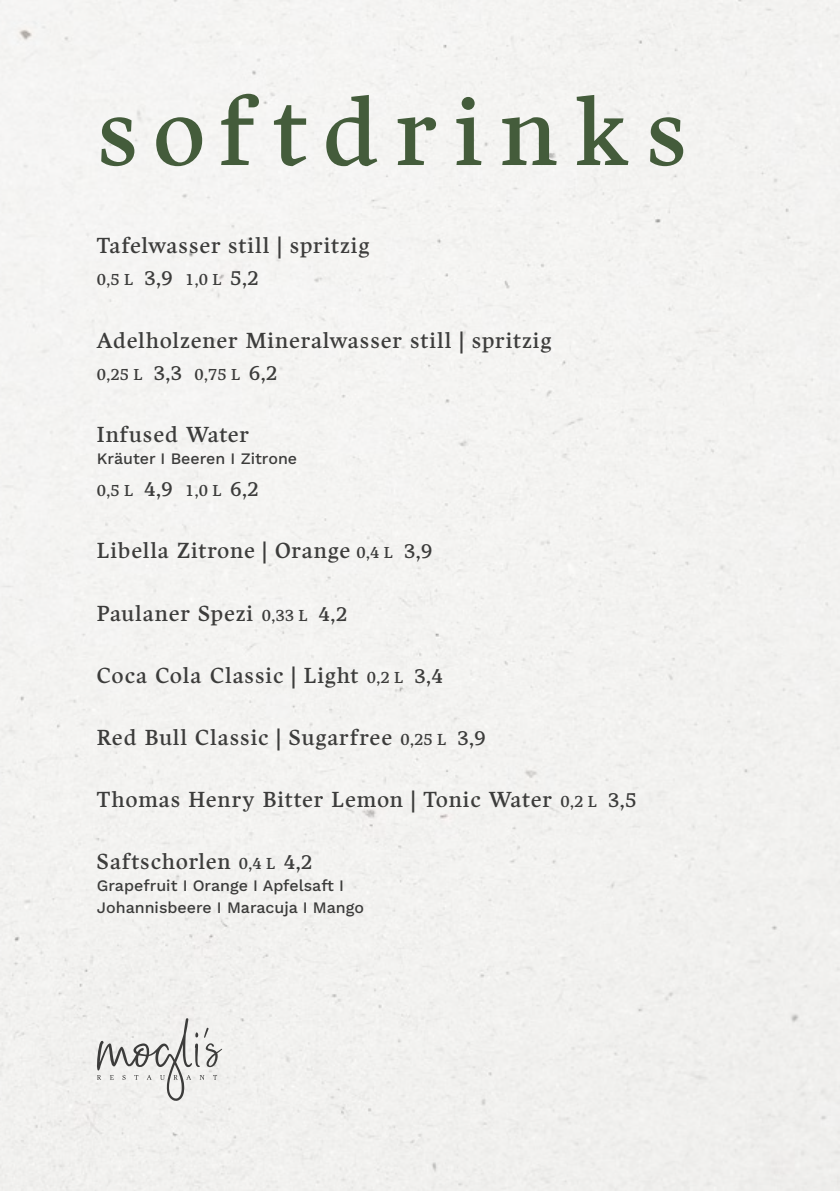
<style>
.page{position:relative;width:840px;height:1191px;background:#fff}
.page>*{position:absolute;margin:0;border:0;box-sizing:border-box;transform-origin:0 0}
.t1{font:96px "Harfang";letter-spacing:.17em;color:#445c3b}
.t2{font:22px "Harfang";letter-spacing:.04em;color:#3c3c3b}
.t3{font:500 16px/22px "Work Sans";color:#3c3c3b}
.t4{font:16px "Harfang";color:#3c3c3b}
.s1{font-size:20px}
.s2{font-size:16px}
</style>
<div class="page">
<div style="left:0;top:0;width:839px;height:1191px;background:#f3f2f1"></div>
<svg style="left:97px;top:1018px;width:125px;height:82px"></svg>
<h1 class="t1" style="left:97px;top:93px;width:591px">softdrinks</h1>
<p class="t2" style="left:97px;top:237px;width:274px">Tafelwasser still | spritzig</p>
<p class="t4" style="left:97px;top:273px;width:163px">0,5 L <span class="s1">3,9</span> 1,0 L <span class="s1">5,2</span></p>
<p class="t2" style="left:97px;top:331px;width:456px">Adelholzener Mineralwasser still | spritzig</p>
<p class="t4" style="left:97px;top:368px;width:182px">0,25 L <span class="s1">3,3</span> 0,75 L <span class="s1">6,2</span></p>
<p class="t2" style="left:97px;top:425px;width:154px">Infused Water</p>
<p class="t3" style="left:97px;top:449px;width:202px">Kräuter I Beeren I Zitrone</p>
<p class="t4" style="left:97px;top:484px;width:163px">0,5 L <span class="s1">4,9</span> 1,0 L <span class="s1">6,2</span></p>
<p class="t2" style="left:97px;top:542px;width:337px">Libella Zitrone | Orange <span class="s2">0,4 L</span> <span class="s1">3,9</span></p>
<p class="t2" style="left:97px;top:604px;width:252px">Paulaner Spezi <span class="s2">0,33 L</span> <span class="s1">4,2</span></p>
<p class="t2" style="left:97px;top:666px;width:347px">Coca Cola Classic | Light <span class="s2">0,2 L</span> <span class="s1">3,4</span></p>
<p class="t2" style="left:97px;top:728px;width:390px">Red Bull Classic | Sugarfree <span class="s2">0,25 L</span> <span class="s1">3,9</span></p>
<p class="t2" style="left:97px;top:790px;width:541px">Thomas Henry Bitter Lemon | Tonic Water <span class="s2">0,2 L</span> <span class="s1">3,5</span></p>
<p class="t2" style="left:97px;top:853px;width:217px">Saftschorlen <span class="s2">0,4 L</span> <span class="s1">4,2</span></p>
<p class="t3" style="left:97px;top:876px;width:268px">Grapefruit I Orange I Apfelsaft I<br>Johannisbeere I Maracuja I Mango</p>
</div>
